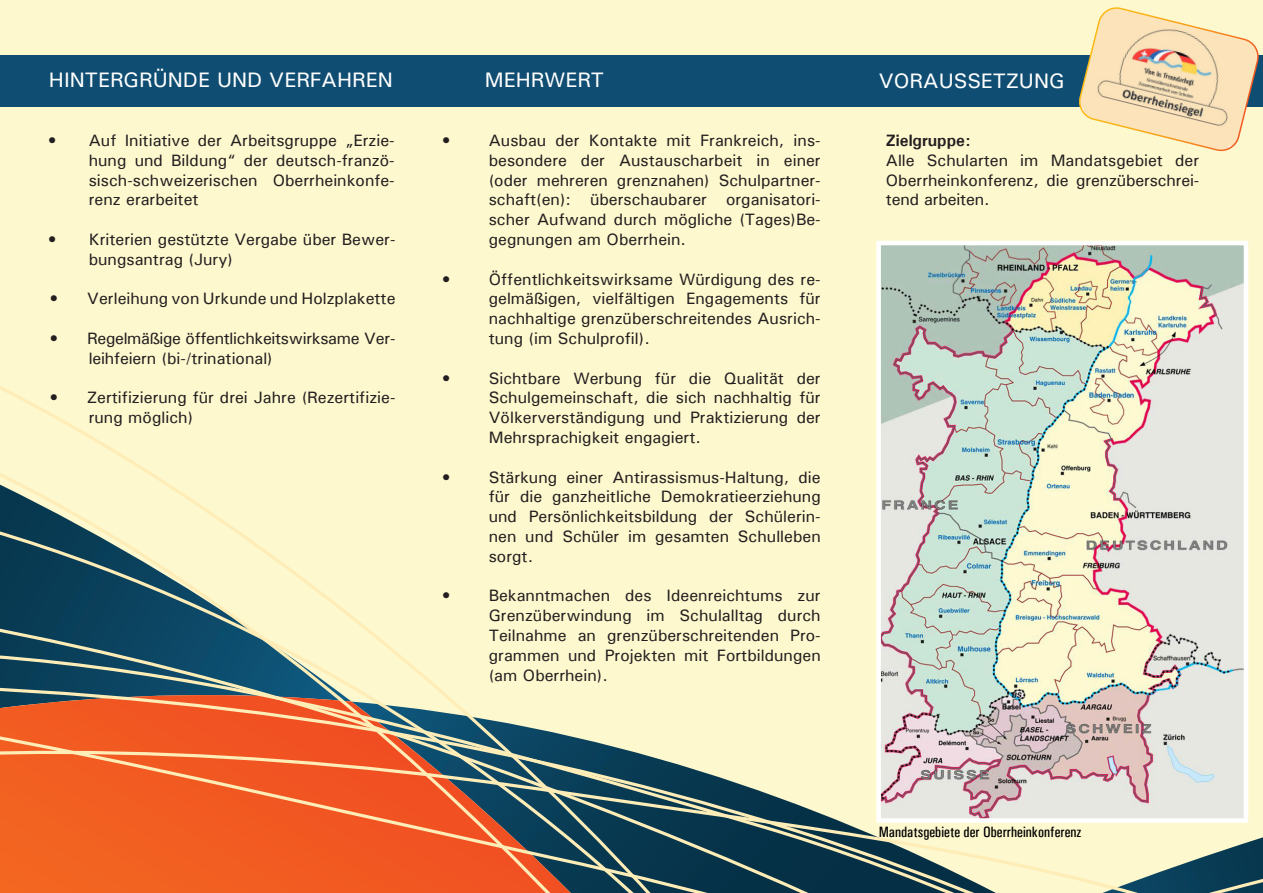
<style>
.page{position:relative;width:1263px;height:893px;background:#fff}
.page>*{position:absolute;margin:0;border:0;box-sizing:border-box;transform-origin:0 0}
.Werbeschrift{font:500 21px "Univers";color:#fff}
.Werbeschrift-2{font:500 16.5px/19.8px "Univers";color:#231f20;text-align:justify}
.Werbeschrift-3{font:500 16.5px/19.8px "Univers";letter-spacing:-.02em;color:#231f20}
.Werbeschrift-4{font:700 16.5px "Univers";color:#231f20}
.Werbeschrift-5{font:15px "Univers Condensed";color:#000}
</style>
<div class="page">
<div style="left:0;top:0;width:1263px;height:348px;background:#fef8ce"></div>
<div style="left:0;top:279px;width:876px;height:69px;background:#fef8ce"></div>
<div style="left:0;top:348px;width:1263px;height:122px;background:#fef8ce"></div>
<svg style="left:0;top:470px;width:1263px;height:423px;background:#c6ad8e"></svg>
<img style="left:881px;top:246px;width:362px;height:572px">
<div style="left:876px;top:241px;width:372px;height:582px;border:4px solid #fff"></div>
<div style="left:0;top:55px;width:1263px;height:51px;background:#0f4d72"></div>
<svg style="left:1076px;top:6px;width:185px;height:148px;background:#eddab3"></svg>
<p class="Werbeschrift" style="left:49px;top:66px;width:345px">HINTERGRÜNDE UND VERFAHREN</p>
<p class="Werbeschrift" style="left:485px;top:66px;width:121px">MEHRWERT</p>
<p class="Werbeschrift" style="left:879px;top:67px;width:187px">VORAUSSETZUNG</p>
<p class="Werbeschrift-2" style="left:89px;top:130px;width:307px;text-indent:-40px">• Auf Initiative der Arbeitsgruppe „Erzie&shy;hung und Bildung“ der deutsch-franzö&shy;sisch-schweizerischen Oberrheinkonfe&shy;renz erarbeitet</p>
<p class="Werbeschrift-2" style="left:89px;top:229px;width:308px;text-indent:-40px">• Kriterien gestützte Vergabe über Bewer&shy;bungsantrag (Jury)</p>
<p class="Werbeschrift-2" style="left:50px;top:288px;width:347px">• Verleihung von Urkunde und Holzplakette</p>
<p class="Werbeschrift-3" style="left:89px;top:328px;width:308px;text-indent:-39px">• Regelmäßige öffentlichkeitswirksame Ver&shy;leihfeiern (bi-/trinational)</p>
<p class="Werbeschrift-2" style="left:89px;top:387px;width:308px;text-indent:-39px">• Zertifizierung für drei Jahre (Rezertifizie&shy;rung möglich)</p>
<p class="Werbeschrift-2" style="left:489px;top:130px;width:333px;text-indent:-46px">• Ausbau der Kontakte mit Frankreich, ins&shy;besondere der Austauscharbeit in einer (oder mehreren grenznahen) Schulpartner&shy;schaft(en): überschaubarer organisatori&shy;scher Aufwand durch mögliche (Tages)Be&shy;gegnungen am Oberrhein.</p>
<p class="Werbeschrift-2" style="left:489px;top:269px;width:333px;text-indent:-46px">• Öffentlichkeitswirksame Würdigung des re&shy;gelmäßigen, vielfältigen Engagements für nachhaltige grenzüberschreitendes Ausrich&shy;tung (im Schulprofil).</p>
<p class="Werbeschrift-2" style="left:489px;top:368px;width:333px;text-indent:-46px">• Sichtbare Werbung für die Qualität der Schulgemeinschaft, die sich nachhaltig für Völkerverständigung und Praktizierung der Mehrsprachigkeit engagiert.</p>
<p class="Werbeschrift-2" style="left:489px;top:467px;width:333px;text-indent:-46px">• Stärkung einer Antirassismus-Haltung, die für die ganzheitliche Demokratieerziehung und Persönlichkeitsbildung der Schülerin&shy;nen und Schüler im gesamten Schulleben sorgt.</p>
<p class="Werbeschrift-2" style="left:489px;top:585px;width:333px;text-indent:-46px">• Bekanntmachen des Ideenreichtums zur Grenzüberwindung im Schulalltag durch Teilnahme an grenzüberschreitenden Pro&shy;grammen und Projekten mit Fortbildungen (am Oberrhein).</p>
<p class="Werbeschrift-4" style="left:886px;top:130px;width:86px">Zielgruppe:</p>
<p class="Werbeschrift-2" style="left:886px;top:150px;width:315px">Alle Schularten im Mandatsgebiet der Oberrheinkonferenz, die grenzüberschrei&shy;tend arbeiten.</p>
<p class="Werbeschrift-5" style="left:879px;top:823px;width:204px">Mandatsgebiete der Oberrheinkonferenz</p>
</div>
